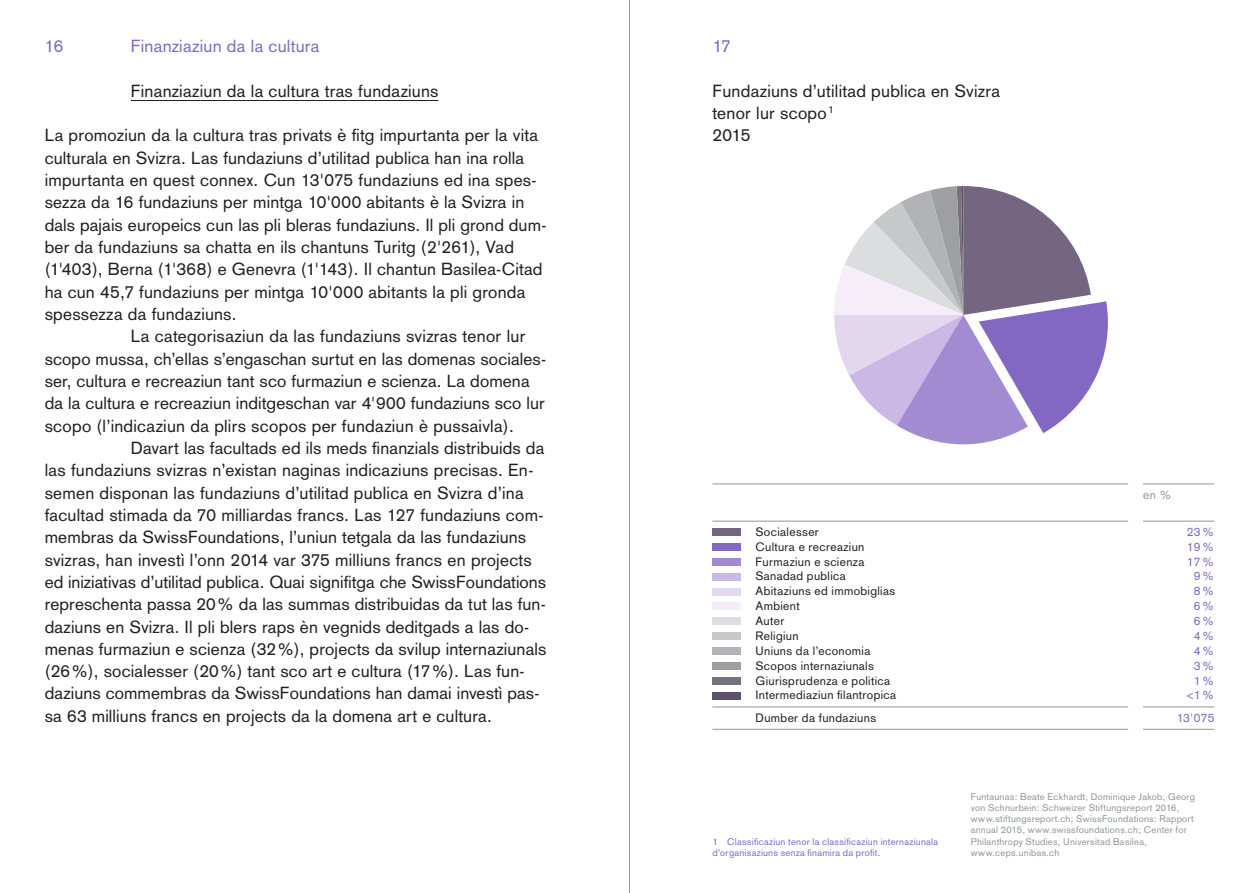
<style>
.page{position:relative;width:1259px;height:893px;background:#fff}
.page>*{position:absolute;margin:0;border:0;box-sizing:border-box;transform-origin:0 0}
.t1{font:17.25px/22.4px "Akzidenz Grotesk";letter-spacing:.01em;color:#231f20}
.t2{font:17.25px "Akzidenz Grotesk";letter-spacing:.01em;color:#8268c3}
.t3{font:12px/14.9px "Akzidenz Grotesk";letter-spacing:.03em;color:#231f20}
.t4{font:12px/14.9px "Akzidenz Grotesk";letter-spacing:.015em;color:#8268c3;text-align:right}
.t5{font:12px "Akzidenz Grotesk";color:#939598}
.t6{font:9.45px/11.1px "Akzidenz Grotesk";letter-spacing:.025em;color:#939598}
.t7{font:9.45px/11.1px "Akzidenz Grotesk";letter-spacing:.025em;color:#8268c3}
</style>
<div class="page">
<hr style="left:131px;top:100px;width:307px;height:1px;background:#231f20">
<hr style="left:712px;top:484px;width:43px;height:1px;background:#939598">
<hr style="left:755px;top:484px;width:373px;height:1px;background:#939598">
<hr style="left:1143px;top:484px;width:71px;height:1px;background:#939598">
<hr style="left:712px;top:521px;width:43px;height:1px;background:#939598">
<hr style="left:755px;top:521px;width:373px;height:1px;background:#939598">
<hr style="left:1143px;top:521px;width:71px;height:1px;background:#939598">
<hr style="left:712px;top:707px;width:43px;height:1px;background:#939598">
<hr style="left:755px;top:707px;width:373px;height:1px;background:#939598">
<hr style="left:1143px;top:707px;width:71px;height:1px;background:#939598">
<hr style="left:712px;top:729px;width:43px;height:1px;background:#939598">
<hr style="left:755px;top:729px;width:373px;height:1px;background:#939598">
<hr style="left:1143px;top:729px;width:71px;height:1px;background:#939598">
<div style="left:712px;top:528px;width:28px;height:8px;background:#746581"></div>
<div style="left:712px;top:543px;width:28px;height:8px;background:#8268c3"></div>
<div style="left:712px;top:558px;width:28px;height:8px;background:#a38bd2"></div>
<div style="left:712px;top:573px;width:28px;height:7px;background:#cab9e5"></div>
<div style="left:712px;top:588px;width:28px;height:7px;background:#e3d7f0"></div>
<div style="left:712px;top:603px;width:28px;height:7px;background:#f5eef9"></div>
<div style="left:712px;top:618px;width:28px;height:7px;background:#dcdddf"></div>
<div style="left:712px;top:632px;width:28px;height:8px;background:#c7c8ca"></div>
<div style="left:712px;top:647px;width:28px;height:8px;background:#b2b3b7"></div>
<div style="left:712px;top:662px;width:28px;height:8px;background:#9d9fa2"></div>
<div style="left:712px;top:677px;width:28px;height:8px;background:#76707f"></div>
<div style="left:712px;top:692px;width:28px;height:7px;background:#5d5169"></div>
<svg style="left:834px;top:186px;width:274px;height:259px"></svg>
<hr style="left:629px;top:0;width:1px;height:893px;background:#939598">
<p class="t2" style="left:45px;top:36px;width:20px">16</p>
<p class="t2" style="left:131px;top:36px;width:190px">Finanziaziun da la cultura</p>
<p class="t2" style="left:712px;top:36px;width:20px">17</p>
<p class="t1" style="left:131px;top:80px;width:309px">Finanziaziun da la cultura tras fundaziuns</p>
<p class="t1" style="left:45px;top:124px;width:495px">La promoziun da la cultura tras privats è fitg impurtanta per la vita</p>
<p class="t1" style="left:45px;top:146px;width:481px">culturala en Svizra. Las fundaziuns d’utilitad publica han ina rolla</p>
<p class="t1" style="left:45px;top:169px;width:493px">impurtanta en quest connex. Cun 13'075 fundaziuns ed ina spes-</p>
<p class="t1" style="left:45px;top:191px;width:481px">sezza da 16 fundaziuns per mintga 10'000 abitants è la Svizra in</p>
<p class="t1" style="left:45px;top:213px;width:503px">dals pajais europeics cun las pli bleras fundaziuns. Il pli grond dum-</p>
<p class="t1" style="left:45px;top:236px;width:471px">ber da fundaziuns sa chatta en ils chantuns Turitg (2'261), Vad</p>
<p class="t1" style="left:45px;top:258px;width:499px">(1'403), Berna (1'368) e Genevra (1'143). Il chantun Basilea-Citad</p>
<p class="t1" style="left:45px;top:280px;width:482px">ha cun 45,7 fundaziuns per mintga 10'000 abitants la pli gronda</p>
<p class="t1" style="left:45px;top:303px;width:193px">spessezza da fundaziuns.</p>
<p class="t1" style="left:131px;top:325px;width:396px">La categorisaziun da las fundaziuns svizras tenor lur</p>
<p class="t1" style="left:45px;top:347px;width:503px">scopo mussa, ch’ellas s’engaschan surtut en las domenas sociales-</p>
<p class="t1" style="left:45px;top:370px;width:486px">ser, cultura e recreaziun tant sco furmaziun e scienza. La domena</p>
<p class="t1" style="left:45px;top:392px;width:501px">da la cultura e recreaziun inditgeschan var 4'900 fundaziuns sco lur</p>
<p class="t1" style="left:45px;top:414px;width:471px">scopo (l’indicaziun da plirs scopos per fundaziun è pussaivla).</p>
<p class="t1" style="left:131px;top:437px;width:415px">Davart las facultads ed ils meds finanzials distribuids da</p>
<p class="t1" style="left:45px;top:459px;width:490px">las fundaziuns svizras n’existan naginas indicaziuns precisas. En-</p>
<p class="t1" style="left:45px;top:481px;width:480px">semen disponan las fundaziuns d’utilitad publica en Svizra d’ina</p>
<p class="t1" style="left:45px;top:504px;width:500px">facultad stimada da 70 milliardas francs. Las 127 fundaziuns com-</p>
<p class="t1" style="left:45px;top:526px;width:483px">membras da SwissFoundations, l’uniun tetgala da las fundaziuns</p>
<p class="t1" style="left:45px;top:548px;width:489px">svizras, han investì l’onn 2014 var 375 milliuns francs en projects</p>
<p class="t1" style="left:45px;top:571px;width:503px">ed iniziativas d’utilitad publica. Quai signifitga che SwissFoundations</p>
<p class="t1" style="left:45px;top:593px;width:502px">represchenta passa 20% da las summas distribuidas da tut las fun-</p>
<p class="t1" style="left:45px;top:615px;width:486px">daziuns en Svizra. Il pli blers raps èn vegnids deditgads a las do-</p>
<p class="t1" style="left:45px;top:638px;width:503px">menas furmaziun e scienza (32%), projects da svilup internaziunals</p>
<p class="t1" style="left:45px;top:660px;width:481px">(26%), socialesser (20%) tant sco art e cultura (17%). Las fun-</p>
<p class="t1" style="left:45px;top:682px;width:496px">daziuns commembras da SwissFoundations han damai investì pas-</p>
<p class="t1" style="left:45px;top:705px;width:449px">sa 63 milliuns francs en projects da la domena art e cultura.</p>
<p class="t1" style="left:712px;top:79px;width:289px">Fundaziuns d’utilitad publica en Svizra tenor lur scopo<sup>1<br></sup>2015</p>
<p class="t5" style="left:1143px;top:487px;width:30px">en %</p>
<p class="t3" style="left:755px;top:524px;width:142px">Socialesser<br>Cultura e recreaziun<br>Furmaziun e scienza<br>Sanadad publica<br>Abitaziuns ed immobiglias<br>Ambient<br>Auter<br>Religiun<br>Uniuns da l’economia<br>Scopos internaziunals<br>Giurisprudenza e politica<br>Intermediaziun filantropica</p>
<p class="t4" style="left:1186px;top:524px;width:29px">23%<br>19%<br>17%<br>9%<br>8%<br>6%<br>6%<br>4%<br>4%<br>3%<br>1% &lt;1%</p>
<p class="t3" style="left:755px;top:710px;width:122px">Dumber da fundaziuns</p>
<p class="t4" style="left:1176px;top:710px;width:39px">13'075</p>
<p class="t7" style="left:712px;top:836px;width:227px">1 Classificaziun tenor la classificaziun internaziunala d’organisaziuns senza finamira da profit.</p>
<p class="t6" style="left:971px;top:791px;width:226px">Funtaunas: Beate Eckhardt, Dominique Jakob, Georg von Schnurbein: Schweizer Stiftungsreport 2016, www.stiftungsreport.ch; SwissFoundations: Rapport annual 2015, www.swissfoundations.ch; Center for Philanthropy Studies, Universitad Basilea, www.ceps.unibas.ch</p>
</div>
